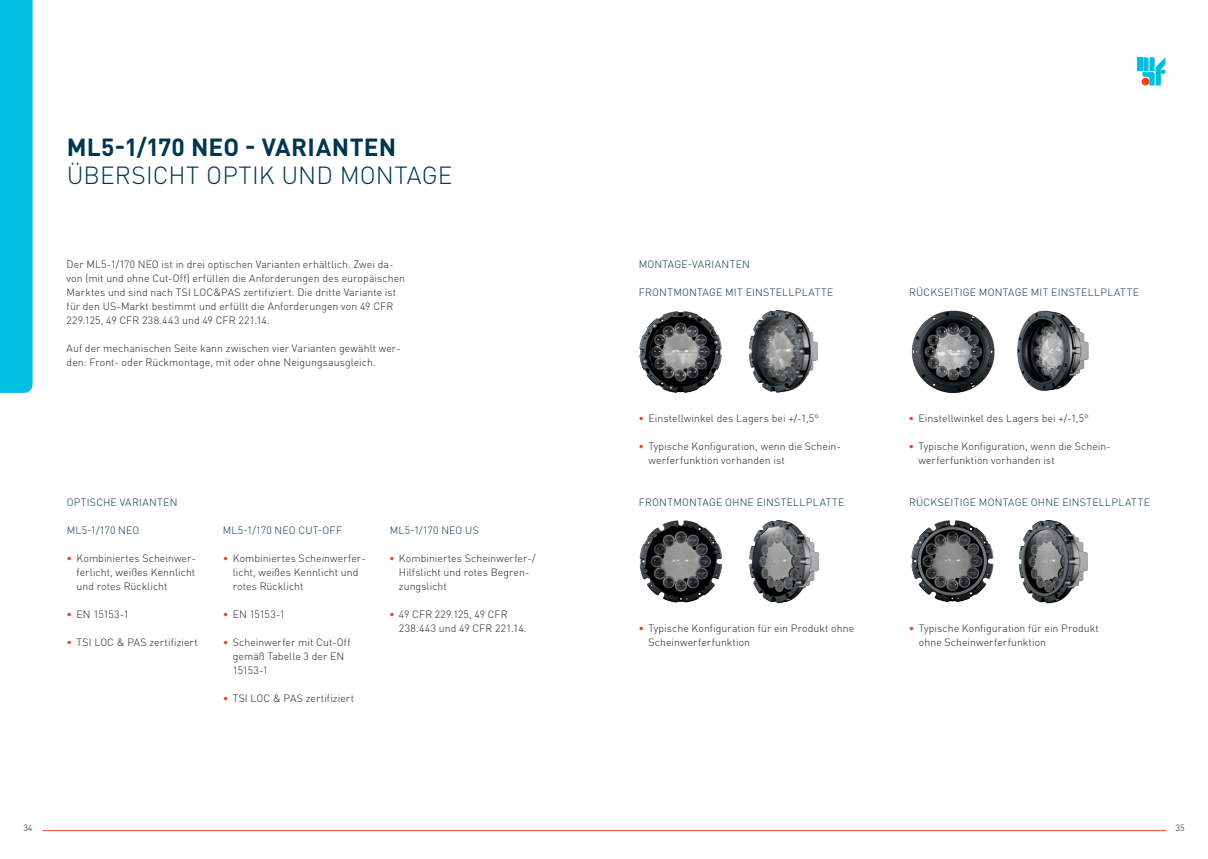
<style>
.page{position:relative;width:1208px;height:859px;background:#fff}
.page>*{position:absolute;margin:0;border:0;box-sizing:border-box;transform-origin:0 0}
.Headline_24_5_pt{font:300 24.5px/28px "DIN Pro";letter-spacing:.005em;color:#00364e}
.Fliesstext_10_5pt{font:300 10.5px/14px "DIN Pro";letter-spacing:.005em;color:#231f20}
.Mini-Headline_10_5pt{font:300 10.5px "DIN Pro";letter-spacing:.02em;color:#00364e}
.Seitenzahl-gerade_9p{font:300 9px "DIN Pro";color:#231f20}
.Seitenzahl-ungerade{font:300 9px "DIN Pro";color:#231f20}
.s1{font-weight:700}
.s2{color:#ef4123}
</style>
<div class="page">
<hr style="left:43px;top:830px;width:561px;height:1px;background:#ef4123">
<hr style="left:604px;top:830px;width:562px;height:1px;background:#ef4123">
<div style="left:1137px;top:57px;width:5px;height:14px;background:#00bfe0"></div>
<svg style="left:1142px;top:57px;width:23px;height:29px"></svg>
<div style="left:1141px;top:78px;width:8px;height:8px;background:#ef4123;border-radius:50%"></div>
<img style="left:639px;top:311px;width:83px;height:82px">
<img style="left:748px;top:310px;width:70px;height:83px">
<img style="left:639px;top:520px;width:84px;height:83px">
<img style="left:749px;top:521px;width:71px;height:83px">
<img style="left:911px;top:310px;width:84px;height:84px">
<img style="left:1017px;top:310px;width:72px;height:81px">
<img style="left:911px;top:521px;width:83px;height:81px">
<img style="left:1018px;top:521px;width:70px;height:83px">
<div style="left:0;top:0;width:33px;height:393px;background:#00bfe0"></div>
<p class="Headline_24_5_pt" style="left:67px;top:131px;width:387px"><span class="s1">ML5-1/170 NEO - VARIANTEN<br></span>ÜBERSICHT OPTIK UND MONTAGE</p>
<p class="Fliesstext_10_5pt" style="left:67px;top:256px;width:340px">Der ML5-1/170 NEO ist in drei optischen Varianten erhältlich. Zwei da&shy;von (mit und ohne Cut-Off) erfüllen die Anforderungen des europäischen Marktes und sind nach TSI LOC&amp;PAS zertifiziert. Die dritte Variante ist für den US-Markt bestimmt und erfüllt die Anforderungen von 49 CFR 229.125, 49 CFR 238.443 und 49 CFR 221.14.</p>
<p class="Fliesstext_10_5pt" style="left:67px;top:340px;width:336px">Auf der mechanischen Seite kann zwischen vier Varianten gewählt wer&shy;den: Front- oder Rückmontage, mit oder ohne Neigungsausgleich.</p>
<p class="Mini-Headline_10_5pt" style="left:67px;top:494px;width:112px">OPTISCHE VARIANTEN</p>
<p class="Mini-Headline_10_5pt" style="left:67px;top:522px;width:74px">ML5-1/170 NEO</p>
<p class="Fliesstext_10_5pt" style="left:77px;top:550px;width:121px;text-align:justify;text-indent:-10px"><span class="s2">•</span> Kombiniertes Scheinwer&shy;ferlicht, weißes Kennlicht und rotes Rücklicht</p>
<p class="Fliesstext_10_5pt" style="left:67px;top:606px;width:64px"><span class="s2">•</span> EN 15153-1</p>
<p class="Fliesstext_10_5pt" style="left:67px;top:634px;width:133px"><span class="s2">•</span> TSI LOC &amp; PAS zertifiziert</p>
<p class="Mini-Headline_10_5pt" style="left:223px;top:522px;width:121px">ML5-1/170 NEO CUT-OFF</p>
<p class="Fliesstext_10_5pt" style="left:233px;top:550px;width:135px;text-indent:-10px"><span class="s2">•</span> Kombiniertes Scheinwerfer&shy;licht, weißes Kennlicht und rotes Rücklicht</p>
<p class="Fliesstext_10_5pt" style="left:223px;top:606px;width:64px"><span class="s2">•</span> EN 15153-1</p>
<p class="Fliesstext_10_5pt" style="left:233px;top:634px;width:119px;text-indent:-10px"><span class="s2">•</span> Scheinwerfer mit Cut-Off gemäß Tabelle 3 der EN<br>15153-1</p>
<p class="Fliesstext_10_5pt" style="left:223px;top:690px;width:133px"><span class="s2">•</span> TSI LOC &amp; PAS zertifiziert</p>
<p class="Mini-Headline_10_5pt" style="left:390px;top:522px;width:91px">ML5-1/170 NEO US</p>
<p class="Fliesstext_10_5pt" style="left:399px;top:550px;width:138px;text-indent:-10px"><span class="s2">•</span> Kombiniertes Scheinwerfer-/<br>Hilfslicht und rotes Begren&shy;zungslicht</p>
<p class="Fliesstext_10_5pt" style="left:399px;top:606px;width:129px;text-indent:-10px"><span class="s2">•</span> 49 CFR 229.125, 49 CFR<br>238.443 und 49 CFR 221.14.</p>
<p class="Mini-Headline_10_5pt" style="left:638px;top:256px;width:113px">MONTAGE-VARIANTEN</p>
<p class="Mini-Headline_10_5pt" style="left:638px;top:284px;width:196px">FRONTMONTAGE MIT EINSTELLPLATTE</p>
<p class="Mini-Headline_10_5pt" style="left:909px;top:284px;width:231px">RÜCKSEITIGE MONTAGE MIT EINSTELLPLATTE</p>
<p class="Fliesstext_10_5pt" style="left:638px;top:410px;width:182px"><span class="s2">•</span> Einstellwinkel des Lagers bei +/-1,5°</p>
<p class="Fliesstext_10_5pt" style="left:648px;top:438px;width:194px;text-indent:-10px"><span class="s2">•</span> Typische Konfiguration, wenn die Schein&shy;werferfunktion vorhanden ist</p>
<p class="Fliesstext_10_5pt" style="left:908px;top:410px;width:182px"><span class="s2">•</span> Einstellwinkel des Lagers bei +/-1,5°</p>
<p class="Fliesstext_10_5pt" style="left:918px;top:438px;width:194px;text-indent:-10px"><span class="s2">•</span> Typische Konfiguration, wenn die Schein&shy;werferfunktion vorhanden ist</p>
<p class="Mini-Headline_10_5pt" style="left:638px;top:494px;width:207px">FRONTMONTAGE OHNE EINSTELLPLATTE</p>
<p class="Mini-Headline_10_5pt" style="left:909px;top:494px;width:242px">RÜCKSEITIGE MONTAGE OHNE EINSTELLPLATTE</p>
<p class="Fliesstext_10_5pt" style="left:648px;top:620px;width:207px;text-indent:-10px"><span class="s2">•</span> Typische Konfiguration für ein Produkt ohne<br>Scheinwerferfunktion</p>
<p class="Fliesstext_10_5pt" style="left:919px;top:620px;width:181px;text-indent:-10px"><span class="s2">•</span> Typische Konfiguration für ein Produkt ohne Scheinwerferfunktion</p>
<p class="Seitenzahl-gerade_9p" style="left:23px;top:821px;width:11px">34</p>
<p class="Seitenzahl-ungerade" style="left:1175px;top:821px;width:11px">35</p>
</div>
